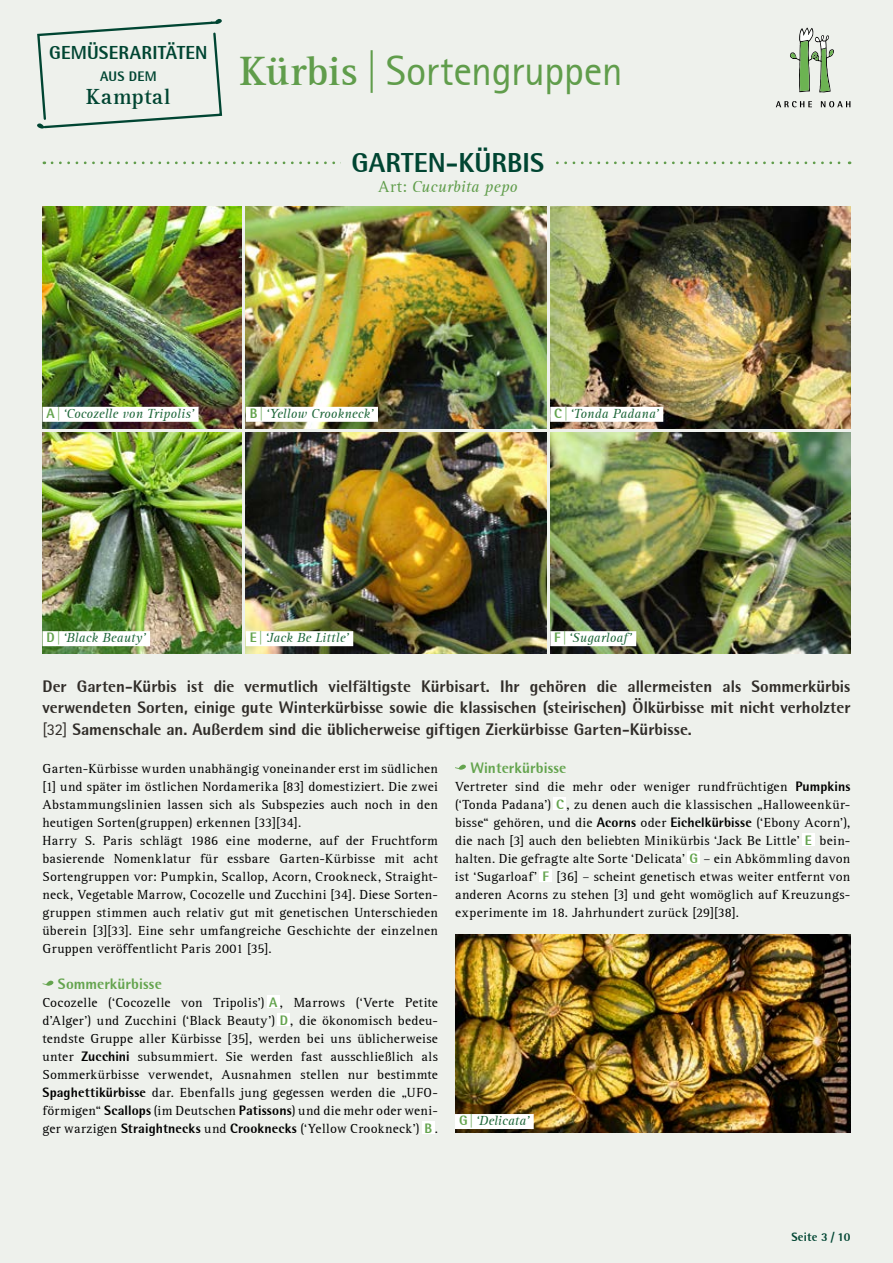
<style>
.page{position:relative;width:893px;height:1263px;background:#eef1ec}
.page>*{position:absolute;margin:0;border:0;box-sizing:border-box;transform-origin:0 0}
.t1{font:42px "AT Rotis Sans Serif";letter-spacing:-.01em;color:#609d4b}
.t2{font:800 27px "AT Rotis Semi Sans";color:#004532}
.t3{font:700 22.35px "AT Rotis Serif";letter-spacing:.02em;color:#004532}
.t4{font:800 18.6px "AT Rotis Semi Sans";letter-spacing:.01em;color:#004532}
.t5{font:800 16.5px/21.5px "AT Rotis Semi Sans";color:#302c28;text-align:justify}
.t6{font:italic 16.5px "AT Rotis Serif";letter-spacing:.01em;color:#609d4b}
.t7{font:800 15px "AT Rotis Semi Sans";letter-spacing:.005em;color:#64a44e}
.t8{font:800 13.65px "AT Rotis Semi Sans";letter-spacing:.02em;color:#004532}
.t9{font:13.5px/18px "AT Rotis Serif";letter-spacing:.025em;color:#000;text-align:justify}
.t10{font:italic 13.5px "AT Rotis Serif";letter-spacing:.01em;color:#1f673a}
.t11{font:800 12px "AT Rotis Semi Sans";letter-spacing:.01em;color:#004532}
.s1{font-family:"AT Rotis Serif";font-weight:700}
.s2{font-style:normal}
.s3{font-family:"AT Rotis Semi Sans";font-weight:800;font-style:normal;color:#64a44e}
.s4{font-family:"AT Rotis Sans Serif";font-weight:400}
.s5{font-family:"AT Rotis Semi Sans";font-weight:800;color:#64a44e}
.s6{font-family:"AT Rotis Semi Sans";font-weight:800}
</style>
<div class="page">
<svg style="left:52px;top:161px;width:798px;height:3px"></svg>
<img style="left:246px;top:432px;width:300px;height:221px">
<img style="left:246px;top:207px;width:300px;height:221px">
<img style="left:550px;top:432px;width:300px;height:221px">
<img style="left:550px;top:207px;width:300px;height:221px">
<img style="left:43px;top:207px;width:198px;height:221px">
<img style="left:43px;top:432px;width:198px;height:221px">
<div style="left:246px;top:407px;width:132px;height:15px;background:#fff"></div>
<div style="left:246px;top:631px;width:107px;height:15px;background:#fff"></div>
<div style="left:550px;top:631px;width:86px;height:15px;background:#fff"></div>
<div style="left:550px;top:407px;width:113px;height:15px;background:#fff"></div>
<div style="left:43px;top:407px;width:156px;height:15px;background:#fff"></div>
<div style="left:43px;top:631px;width:107px;height:15px;background:#fff"></div>
<img style="left:455px;top:935px;width:395px;height:198px">
<div style="left:455px;top:1114px;width:79px;height:15px;background:#fff"></div>
<svg style="left:42px;top:980px;width:11px;height:6px"></svg>
<div style="left:267px;top:995px;width:13px;height:13px;background:#fff"></div>
<div style="left:277px;top:1013px;width:13px;height:13px;background:#fff"></div>
<div style="left:422px;top:1121px;width:13px;height:13px;background:#fff"></div>
<svg style="left:455px;top:764px;width:11px;height:6px"></svg>
<div style="left:554px;top:797px;width:12px;height:13px;background:#fff"></div>
<div style="left:802px;top:833px;width:13px;height:13px;background:#fff"></div>
<div style="left:687px;top:851px;width:13px;height:13px;background:#fff"></div>
<div style="left:539px;top:869px;width:13px;height:13px;background:#fff"></div>
<div style="left:342px;top:151px;width:212px;height:55px;background:#eef1ec"></div>
<svg style="left:790px;top:28px;width:44px;height:64px"></svg>
<svg style="left:776px;top:101px;width:36px;height:6px"></svg>
<svg style="left:821px;top:101px;width:29px;height:6px"></svg>
<svg style="left:37px;top:19px;width:186px;height:110px"></svg>
<h3 class="t4" style="left:49px;top:41px;width:160px">GEMÜSERARITÄTEN</h3>
<p class="t8" style="left:100px;top:67px;width:58px">AUS DEM</p>
<h3 class="t3" style="left:86px;top:84px;width:86px">Kamptal</h3>
<h1 class="t1" style="left:240px;top:46px;width:384px"><span class="s1">Kürbis</span> | Sortengruppen</h1>
<h2 class="t2" style="left:352px;top:146px;width:194px">GARTEN-KÜRBIS</h2>
<p class="t6" style="left:378px;top:177px;width:141px"><span class="s2">Art:</span> Cucurbita pepo</p>
<p class="t10" style="left:47px;top:406px;width:149px"><span class="s3">A|</span>‘Cocozelle von Tripolis’</p>
<p class="t10" style="left:554px;top:406px;width:106px"><span class="s3">C|</span>‘Tonda Padana’</p>
<p class="t10" style="left:250px;top:406px;width:125px"><span class="s3">B|</span>‘Yellow Crookneck’</p>
<p class="t10" style="left:47px;top:630px;width:101px"><span class="s3">D|</span>‘Black Beauty’</p>
<p class="t10" style="left:250px;top:630px;width:101px"><span class="s3">E|</span>‘Jack Be Little’</p>
<p class="t10" style="left:554px;top:630px;width:79px"><span class="s3">F |</span>‘Sugarloaf’</p>
<p class="t5" style="left:43px;top:675px;width:809px">Der Garten-Kürbis ist die vermutlich vielfältigste Kürbisart. Ihr gehören die allermeisten als Sommerkürbis verwendeten Sorten, einige gute Winterkürbisse sowie die klassischen (steirischen) Ölkürbisse mit nicht verholzter <span class="s4">[32]</span> Samenschale an. Außerdem sind die üblicherweise giftigen Zierkürbisse Garten-Kürbisse.</p>
<p class="t9" style="left:43px;top:760px;width:397px;text-align:left">Garten-Kürbisse wurden unabhängig voneinander erst im südlichen [1] und später im östlichen Nordamerika [83] domestiziert. Die zwei Abstammungslinien lassen sich als Subspezies auch noch in den heutigen Sorten(gruppen) erkennen [33][34].<br>Harry S. Paris schlägt 1986 eine moderne, auf der Fruchtform basierende Nomenklatur für essbare Garten-Kürbisse mit acht Sortengruppen vor: Pumpkin, Scallop, Acorn, Crookneck, Straight&shy;neck, Vegetable Marrow, Cocozelle und Zucchini [34]. Diese Sorten&shy;gruppen stimmen auch relativ gut mit genetischen Unterschieden überein [3][33]. Eine sehr umfangreiche Geschichte der einzelnen Gruppen veröffentlicht Paris 2001 [35].</p>
<p class="t7" style="left:58px;top:974px;width:105px">Sommerkürbisse</p>
<p class="t9" style="left:43px;top:994px;width:397px">Cocozelle (‘Cocozelle von Tripolis’) <span class="s5">A</span> , Marrows (‘Verte Petite d’Alger’) und Zucchini (‘Black Beauty’) <span class="s5">D</span> , die ökonomisch bedeu&shy;tendste Gruppe aller Kürbisse [35], werden bei uns üblicherweise unter <span class="s6">Zucchini</span> subsummiert. Sie werden fast ausschließlich als Sommerkürbisse verwendet, Ausnahmen stellen nur bestimmte <span class="s6">Spaghettikürbisse</span> dar. Ebenfalls jung gegessen werden die „UFO&shy;förmigen“ <span class="s6">Scallops</span> (im Deutschen <span class="s6">Patissons</span>) und die mehr oder weni&shy;ger warzigen <span class="s6">Straightnecks</span> und <span class="s6">Crooknecks</span> (‘Yellow Crookneck’) <span class="s5">B</span> .</p>
<p class="t7" style="left:470px;top:758px;width:98px">Winterkürbisse</p>
<p class="t9" style="left:455px;top:778px;width:397px">Vertreter sind die mehr oder weniger rundfrüchtigen <span class="s6">Pumpkins </span>(‘Tonda Padana’) <span class="s5">C</span> , zu denen auch die klassischen „Halloweenkür&shy;bisse“ gehören, und die <span class="s6">Acorns</span> oder <span class="s6">Eichelkürbisse</span> (‘Ebony Acorn’), die nach [3] auch den beliebten Minikürbis ‘Jack Be Little’ <span class="s5">E</span> bein&shy;halten. Die gefragte alte Sorte ‘Delicata’ <span class="s5">G</span> – ein Abkömmling davon ist ‘Sugarloaf’ <span class="s5">F</span> [36] – scheint genetisch etwas weiter entfernt von anderen Acorns zu stehen [3] und geht womöglich auf Kreuzungs&shy;experimente im 18. Jahrhundert zurück [29][38].</p>
<p class="t10" style="left:459px;top:1113px;width:72px"><span class="s3">G|</span>‘Delicata’</p>
<p class="t11" style="left:791px;top:1229px;width:61px">Seite 3 / 10</p>
</div>
